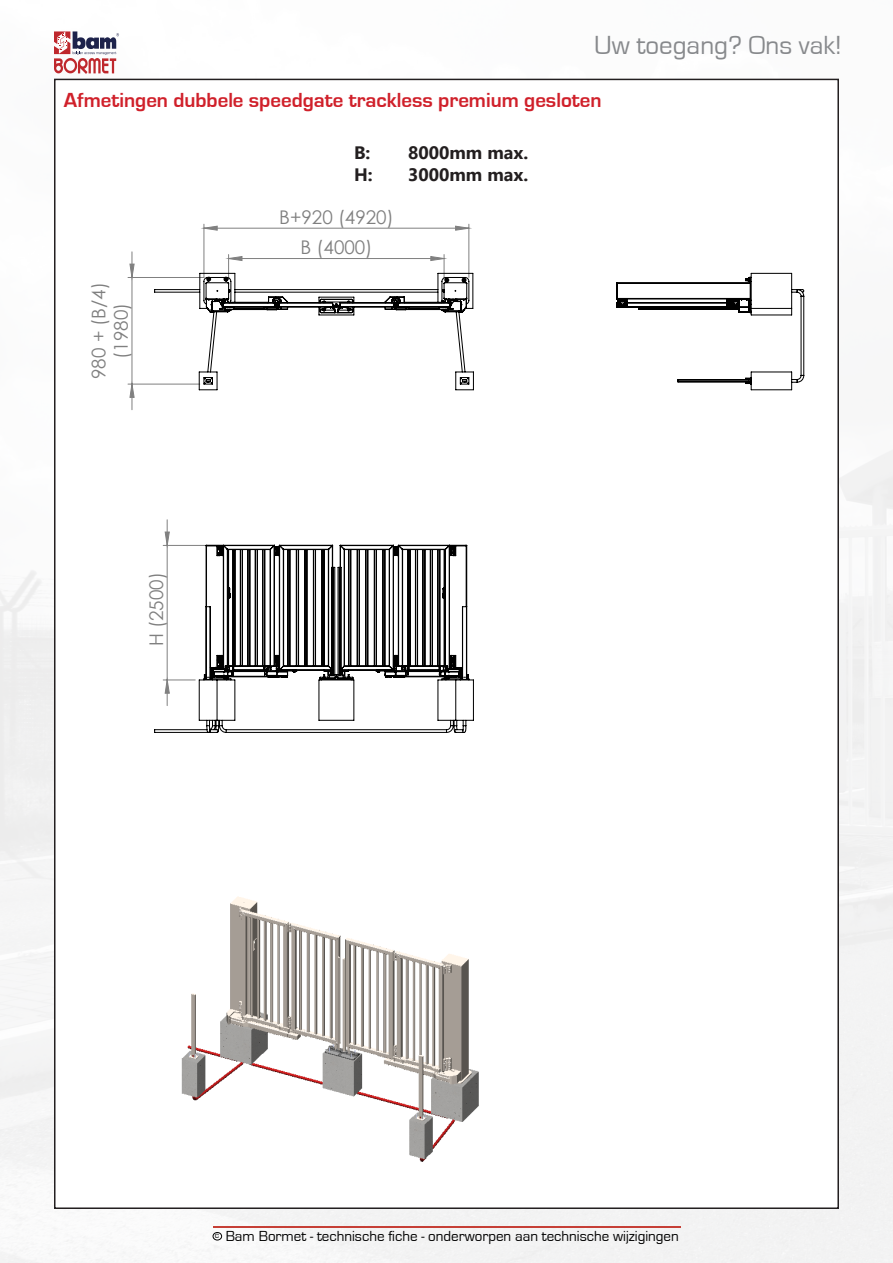
<style>
.page{position:relative;width:893px;height:1263px;background:#fff}
.page>*{position:absolute;margin:0;border:0;box-sizing:border-box;transform-origin:0 0}
.t1{font:27px "Eurostile";color:#87898c}
.t2{font:700 21px "Eurostile";color:#d0202a}
.t3{font:18.9px/22.5px "Century Gothic";color:#808080;text-align:center}
.t4{font:700 18px "Segoe UI";color:#231f20}
.t5{font:15px "Eurostile";color:#000}
</style>
<div class="page">
<img style="left:0;top:78px;width:893px;height:1185px">
<hr style="left:213px;top:1226px;width:467px;height:1px;background:#c63f36">
<div style="left:213px;top:1232px;width:9px;height:8px;border:1px solid #000;border-radius:50%"></div>
<svg style="left:54px;top:31px;width:65px;height:43px"></svg>
<div style="left:55px;top:79px;width:783px;height:1129px;background:#fff"></div>
<img style="left:181px;top:896px;width:298px;height:266px">
<hr style="left:468px;top:224px;width:1px;height:53px;background:#808080">
<hr style="left:204px;top:224px;width:1px;height:53px;background:#808080">
<hr style="left:128px;top:384px;width:72px;height:1px;background:#808080">
<hr style="left:128px;top:277px;width:76px;height:1px;background:#808080">
<svg style="left:204px;top:226px;width:265px;height:46px"></svg>
<svg style="left:130px;top:252px;width:4px;height:158px"></svg>
<svg style="left:154px;top:272px;width:651px;height:461px"></svg>
<h1 class="t1" style="left:594px;top:31px;width:249px">Uw toegang? Ons vak!</h1>
<p class="t2" style="left:64px;top:89px;width:539px">Afmetingen dubbele speedgate trackless premium gesloten</p>
<p class="t4" style="left:354px;top:136px;width:18px">B:</p>
<p class="t4" style="left:408px;top:136px;width:122px">8000mm max.</p>
<p class="t4" style="left:354px;top:157px;width:20px">H:</p>
<p class="t4" style="left:408px;top:157px;width:122px">3000mm max.</p>
<p class="t3" style="left:279px;top:206px;width:116px">B+920 (4920)</p>
<p class="t3" style="left:87px;top:379px;width:98px;rotate:-90deg">980 + (B/4) (1980)</p>
<p class="t3" style="left:145px;top:646px;width:75px;rotate:-90deg">H (2500)</p>
<p class="t3" style="left:301px;top:236px;width:73px">B (4000)</p>
<p class="t5" style="left:215px;top:1228px;width:466px"><sup>c</sup> Bam Bormet - technische fiche - onderworpen aan technische wijzigingen</p>
</div>
